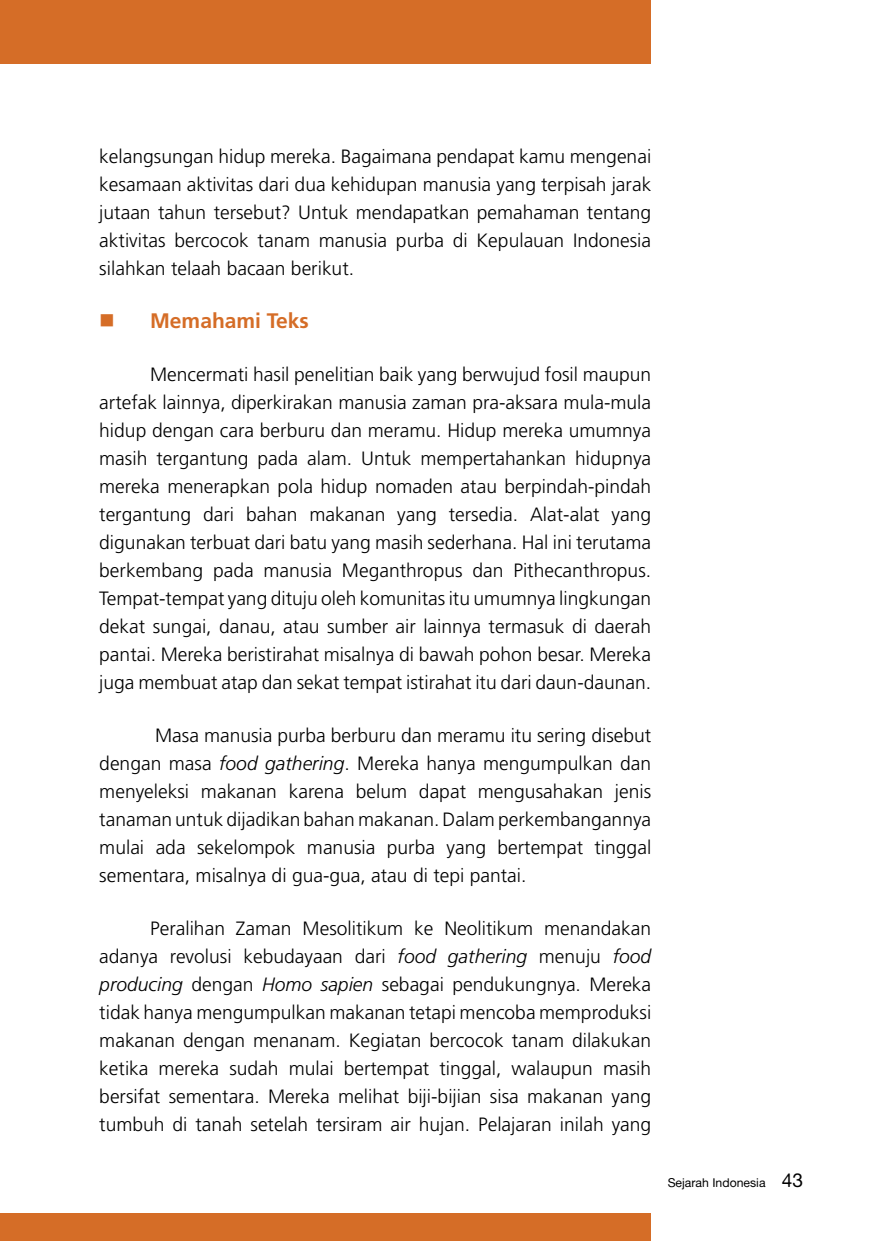
<style>
.page{position:relative;width:869px;height:1241px;background:#fff}
.page>*{position:absolute;margin:0;border:0;box-sizing:border-box;transform-origin:0 0}
.t1{font:700 21px "Frutiger";color:#d56d27}
.t2{font:300 19.25px/28px "Frutiger";color:#000;text-align:justify}
.t3{font:12.25px "Alte Haas Grotesk";color:#000}
.s1{font-style:italic}
.s2{font-size:19.25px}
</style>
<div class="page">
<div style="left:0;top:1213px;width:651px;height:27px;background:#d56d27"></div>
<div style="left:0;top:0;width:651px;height:63px;background:#d56d27"></div>
<p class="t2" style="left:99px;top:143px;width:553px">kelangsungan hidup mereka. Bagaimana pendapat kamu mengenai kesamaan aktivitas dari dua kehidupan manusia yang terpisah jarak jutaan tahun tersebut? Untuk mendapatkan pemahaman tentang aktivitas bercocok tanam manusia purba di Kepulauan Indonesia silahkan telaah bacaan berikut.</p>
<p class="t1" style="left:150px;top:308px;width:160px">Memahami Teks</p>
<p class="t2" style="left:99px;top:361px;width:553px;text-indent:51px">Mencermati hasil penelitian baik yang berwujud fosil maupun artefak lainnya, diperkirakan manusia zaman pra-aksara mula-mula hidup dengan cara berburu dan meramu. Hidup mereka umumnya masih tergantung pada alam. Untuk mempertahankan hidupnya mereka menerapkan pola hidup nomaden atau berpindah-pindah tergantung dari bahan makanan yang tersedia. Alat-alat yang digunakan terbuat dari batu yang masih sederhana. Hal ini terutama berkembang pada manusia Meganthropus dan Pithecanthropus.<br>Tempat-tempat yang dituju oleh komunitas itu umumnya lingkungan dekat sungai, danau, atau sumber air lainnya termasuk di daerah pantai. Mereka beristirahat misalnya di bawah pohon besar. Mereka juga membuat atap dan sekat tempat istirahat itu dari daun-daunan.</p>
<p class="t2" style="left:99px;top:721px;width:553px;text-indent:56px">Masa manusia purba berburu dan meramu itu sering disebut dengan masa <span class="s1">food gathering</span>. Mereka hanya mengumpulkan dan menyeleksi makanan karena belum dapat mengusahakan jenis tanaman untuk dijadikan bahan makanan. Dalam perkembangannya mulai ada sekelompok manusia purba yang bertempat tinggal sementara, misalnya di gua-gua, atau di tepi pantai.</p>
<p class="t2" style="left:99px;top:914px;width:553px;text-indent:51px">Peralihan Zaman Mesolitikum ke Neolitikum menandakan adanya revolusi kebudayaan dari <span class="s1">food gathering</span> menuju <span class="s1">food producing</span> dengan <span class="s1">Homo sapien</span> sebagai pendukungnya. Mereka tidak hanya mengumpulkan makanan tetapi mencoba memproduksi makanan dengan menanam. Kegiatan bercocok tanam dilakukan ketika mereka sudah mulai bertempat tinggal, walaupun masih bersifat sementara. Mereka melihat biji-bijian sisa makanan yang tumbuh di tanah setelah tersiram air hujan. Pelajaran inilah yang</p>
<p class="t3" style="left:667px;top:1175px;width:137px">Sejarah Indonesia <span class="s2">43</span></p>
</div>
